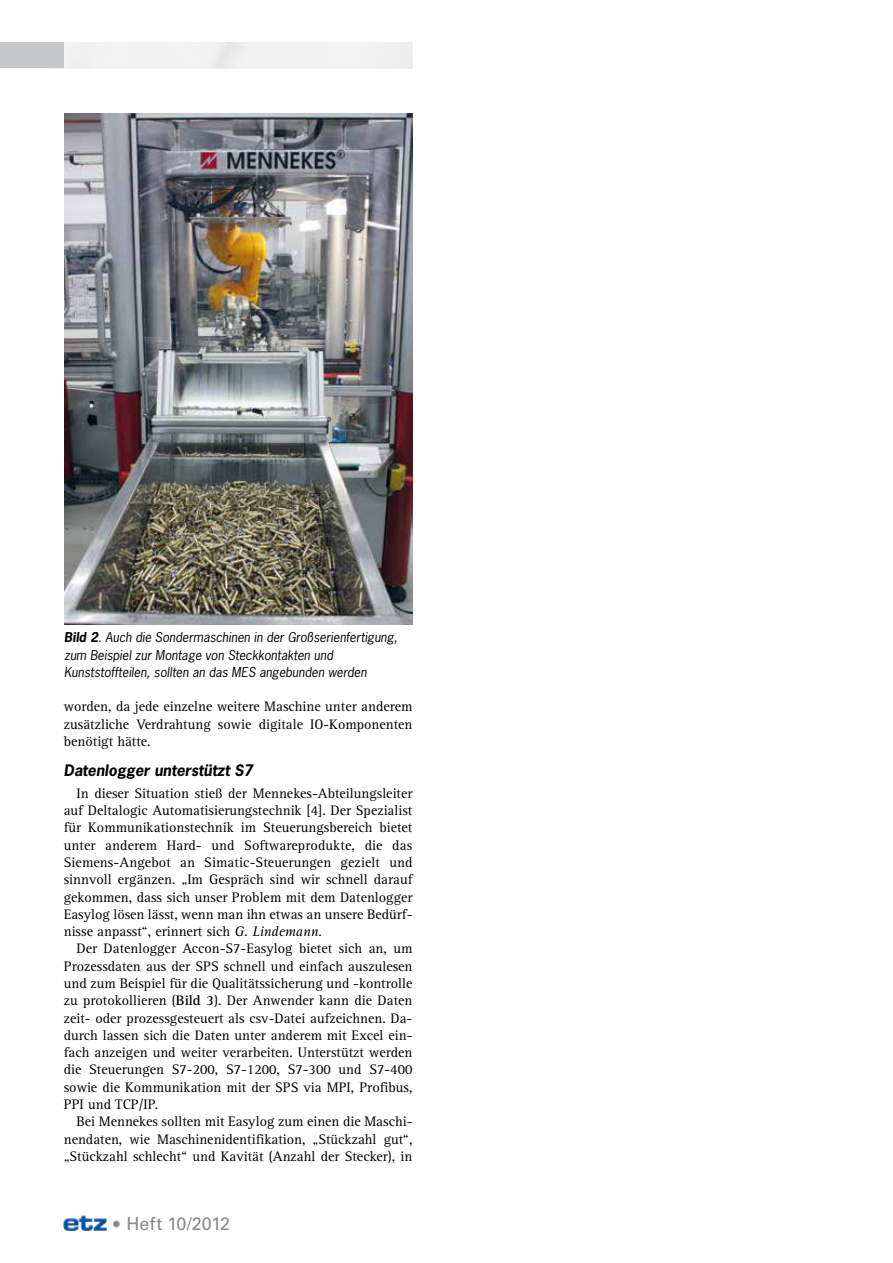
<style>
.page{position:relative;width:893px;height:1263px;background:#fff}
.page>*{position:absolute;margin:0;border:0;box-sizing:border-box;transform-origin:0 0}
.t1{font:18px "Univers LT Std";color:#87888a}
.t2{font:italic 700 15px "News Gothic Std";color:#000}
.t3{font:14.25px/17.2px "Rotis Serif Std";color:#000;text-align:justify}
.t4{font:italic 12.75px/17.2px "News Gothic Std";color:#000}
.s1{font-weight:700}
.s2{font-style:italic}
.s3{font-family:"Rotis Serif Std"}
</style>
<div class="page">
<img style="left:64px;top:1216px;width:42px;height:14px">
<img style="left:64px;top:113px;width:348px;height:512px">
<div style="left:0;top:43px;width:64px;height:25px;background:#c6c7c8"></div>
<p class="t4" style="left:64px;top:629px;width:335px"><span class="s1">Bild 2</span>. Auch die Sondermaschinen in der Großserienfertigung, zum Beispiel zur Montage von Steckkontakten und<br>Kunststoffteilen, sollten an das MES angebunden werden</p>
<p class="t3" style="left:64px;top:698px;width:350px">worden, da jede einzelne weitere Maschine unter anderem zusätzliche Verdrahtung sowie digitale IO-Komponenten benötigt hätte.</p>
<p class="t2" style="left:64px;top:760px;width:191px">Datenlogger unterstützt S7</p>
<p class="t3" style="left:64px;top:785px;width:350px;text-indent:13px">In dieser Situation stieß der Mennekes-Abteilungsleiter auf Deltalogic Automatisierungstechnik [4]. Der Spezialist für Kommunikationstechnik im Steuerungsbereich bietet unter anderem Hard- und Softwareprodukte, die das Siemens-Angebot an Simatic-Steuerungen gezielt und sinnvoll ergänzen. „Im Gespräch sind wir schnell darauf gekommen, dass sich unser Problem mit dem Datenlogger Easylog lösen lässt, wenn man ihn etwas an unsere Bedürf&shy;nisse anpasst“, erinnert sich <span class="s2">G. Lindemann</span>.</p>
<p class="t3" style="left:64px;top:940px;width:350px;text-indent:13px">Der Datenlogger Accon-S7-Easylog bietet sich an, um Prozessdaten aus der SPS schnell und einfach auszulesen und zum Beispiel für die Qualitätssicherung und -kontrolle zu protokollieren (<span class="s1">Bild 3</span>). Der Anwender kann die Daten zeit- oder prozessgesteuert als csv-Datei aufzeichnen. Da&shy;durch lassen sich die Daten unter anderem mit Excel ein&shy;fach anzeigen und weiter verarbeiten. Unterstützt werden die Steuerungen S7-200, S7-1200, S7-300 und S7-400 sowie die Kommunikation mit der SPS via MPI, Profibus, PPI und TCP/IP.</p>
<p class="t3" style="left:64px;top:1113px;width:350px;text-indent:13px">Bei Mennekes sollten mit Easylog zum einen die Maschi&shy;nendaten, wie Maschinenidentifikation, „Stückzahl gut“, „Stückzahl schlecht“ und Kavität (Anzahl der Stecker), in</p>
<p class="t1" style="left:112px;top:1213px;width:120px"><span class="s3">•</span> Heft 10/2012</p>
</div>
